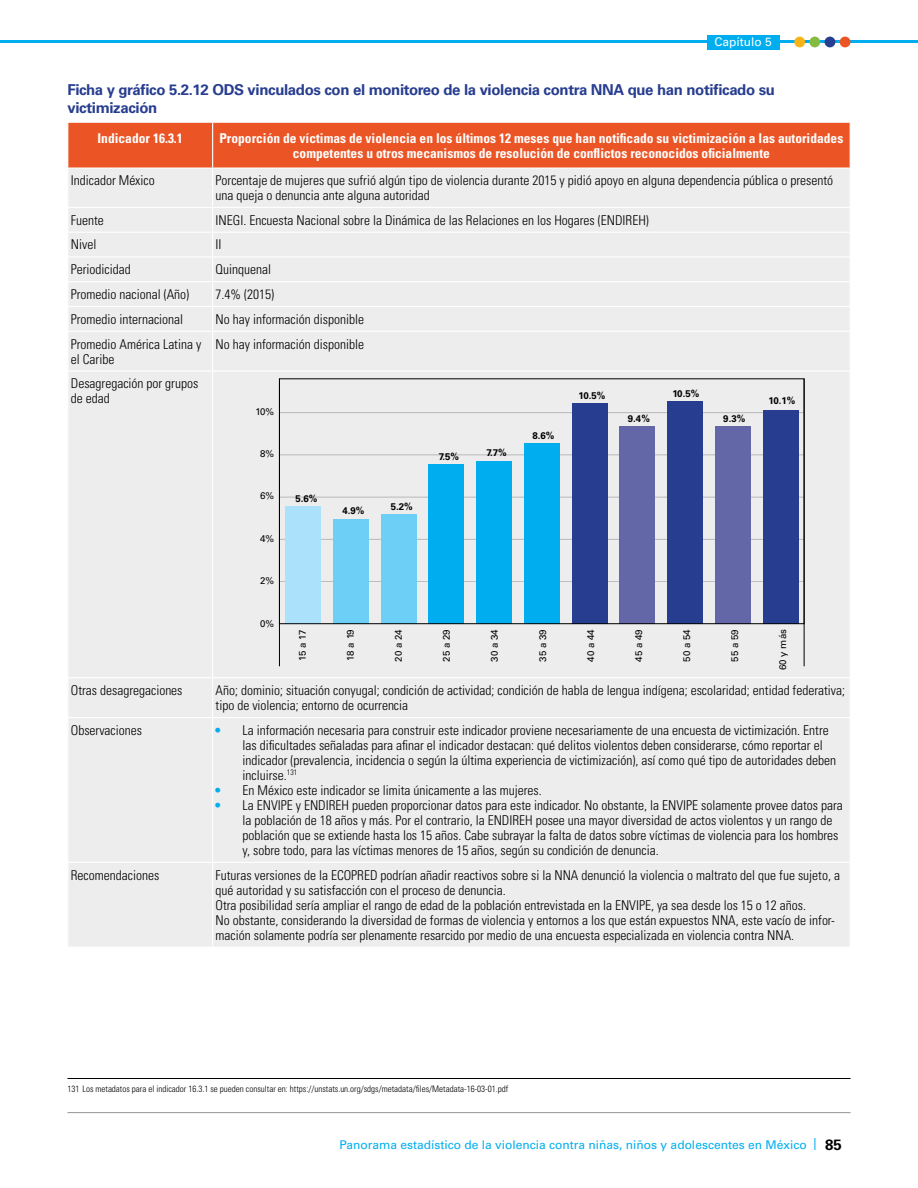
<style>
.page{position:relative;width:918px;height:1188px;background:#fff}
.page>*{position:absolute;margin:0;border:0;box-sizing:border-box;transform-origin:0 0}
.t1{font:700 15px/18px "Univers LT Std";letter-spacing:-.025em;color:#273d8f}
.t2{font:300 condensed 13.5px/15px "Univers LT Std";color:#000}
.t3{font:700 condensed 13.5px/15px "Univers LT Std";color:#fff;text-align:center}
.t4{font:12px "Univers LT Std";color:#00aeef}
.t5{font:12px "Univers LT Std";color:#fff}
.t6{font:9.6px "Univers LT Std";color:#000}
.t7{font:700 9.6px "Univers LT Std";color:#000}
.t8{font:300 condensed 9px "Univers LT Std";color:#000}
.s1{font-weight:400;font-stretch:normal;color:#00aeef}
.s2{font-family:"Univers";font-weight:700;font-size:15px;color:#000}
</style>
<div class="page">
<hr style="left:0;top:41px;width:918px;height:2px;background:#00aeef">
<hr style="left:68px;top:1112px;width:782px;height:1px;background:#939598">
<div style="left:809px;top:37px;width:11px;height:10px;background:#84bc41;border-radius:50%"></div>
<div style="left:825px;top:37px;width:10px;height:10px;background:#273d8f;border-radius:50%"></div>
<div style="left:840px;top:37px;width:11px;height:10px;background:#eb5526;border-radius:50%"></div>
<div style="left:794px;top:37px;width:11px;height:10px;background:#f9b417;border-radius:50%"></div>
<div style="left:707px;top:35px;width:72px;height:15px;background:#00aeef"></div>
<div style="left:69px;top:123px;width:781px;height:45px;background:#eb5526"></div>
<div style="left:69px;top:169px;width:781px;height:778px;background:#ededee"></div>
<svg style="left:68px;top:208px;width:1px;height:122px"></svg>
<hr style="left:212px;top:123px;width:1px;height:45px;background:#fff">
<hr style="left:212px;top:168px;width:1px;height:39px;background:#fff">
<hr style="left:68px;top:207px;width:145px;height:1px;background:#fff">
<hr style="left:213px;top:207px;width:637px;height:1px;background:#fff">
<hr style="left:68px;top:232px;width:145px;height:1px;background:#fff">
<hr style="left:213px;top:232px;width:637px;height:1px;background:#fff">
<hr style="left:68px;top:256px;width:145px;height:2px;background:#fff">
<hr style="left:213px;top:256px;width:637px;height:2px;background:#fff">
<hr style="left:68px;top:281px;width:145px;height:1px;background:#fff">
<hr style="left:213px;top:281px;width:637px;height:1px;background:#fff">
<hr style="left:68px;top:306px;width:145px;height:1px;background:#fff">
<hr style="left:213px;top:306px;width:637px;height:1px;background:#fff">
<svg style="left:212px;top:208px;width:1px;height:123px"></svg>
<hr style="left:68px;top:331px;width:145px;height:1px;background:#fff">
<hr style="left:213px;top:331px;width:637px;height:1px;background:#fff">
<hr style="left:212px;top:332px;width:1px;height:38px;background:#fff">
<hr style="left:68px;top:370px;width:145px;height:2px;background:#fff">
<hr style="left:213px;top:370px;width:637px;height:2px;background:#fff">
<hr style="left:212px;top:372px;width:1px;height:305px;background:#fff">
<hr style="left:68px;top:677px;width:145px;height:1px;background:#fff">
<hr style="left:213px;top:677px;width:637px;height:1px;background:#fff">
<hr style="left:212px;top:678px;width:1px;height:39px;background:#fff">
<hr style="left:68px;top:717px;width:145px;height:1px;background:#fff">
<hr style="left:213px;top:717px;width:637px;height:1px;background:#fff">
<hr style="left:212px;top:718px;width:1px;height:144px;background:#fff">
<hr style="left:68px;top:862px;width:145px;height:1px;background:#fff">
<hr style="left:213px;top:862px;width:637px;height:1px;background:#fff">
<hr style="left:212px;top:863px;width:1px;height:84px;background:#fff">
<svg style="left:281px;top:412px;width:521px;height:1px"></svg>
<svg style="left:281px;top:455px;width:521px;height:1px"></svg>
<svg style="left:281px;top:497px;width:521px;height:1px"></svg>
<svg style="left:281px;top:539px;width:521px;height:1px"></svg>
<svg style="left:281px;top:581px;width:521px;height:1px"></svg>
<div style="left:285px;top:506px;width:36px;height:118px;background:#abe1fa"></div>
<div style="left:333px;top:519px;width:36px;height:105px;background:#6dcff6"></div>
<div style="left:381px;top:514px;width:36px;height:110px;background:#6dcff6"></div>
<div style="left:429px;top:464px;width:35px;height:160px;background:#00aeef"></div>
<div style="left:476px;top:461px;width:36px;height:163px;background:#00aeef"></div>
<div style="left:524px;top:443px;width:36px;height:181px;background:#00aeef"></div>
<div style="left:572px;top:403px;width:36px;height:221px;background:#273d8f"></div>
<div style="left:620px;top:426px;width:35px;height:198px;background:#6367a7"></div>
<div style="left:715px;top:426px;width:36px;height:198px;background:#6367a7"></div>
<div style="left:667px;top:401px;width:36px;height:223px;background:#273d8f"></div>
<div style="left:763px;top:410px;width:36px;height:214px;background:#273d8f"></div>
<div style="left:279px;top:379px;width:525px;height:245px;border:1px solid #000"></div>
<hr style="left:279px;top:379px;width:1px;height:287px;background:#000">
<hr style="left:804px;top:379px;width:1px;height:287px;background:#000">
<hr style="left:68px;top:1078px;width:782px;height:1px;background:#000">
<p class="t5" style="left:714px;top:35px;width:59px">Capítulo 5</p>
<p class="t1" style="left:68px;top:81px;width:709px">Ficha y gráfico 5.2.12 ODS vinculados con el monitoreo de la violencia contra NNA que han notificado su victimización</p>
<p class="t3" style="left:98px;top:130px;width:87px">Indicador 16.3.1</p>
<p class="t3" style="left:219px;top:130px;width:625px">Proporción de víctimas de violencia en los últimos 12 meses que han notificado su victimización a las autoridades competentes u otros mecanismos de resolución de conflictos reconocidos oficialmente</p>
<p class="t2" style="left:71px;top:173px;width:85px">Indicador México</p>
<p class="t2" style="left:216px;top:173px;width:619px">Porcentaje de mujeres que sufrió algún tipo de violencia durante 2015 y pidió apoyo en alguna dependencia pública o presentó una queja o denuncia ante alguna autoridad</p>
<p class="t2" style="left:71px;top:212px;width:34px">Fuente</p>
<p class="t2" style="left:216px;top:212px;width:435px">INEGI. Encuesta Nacional sobre la Dinámica de las Relaciones en los Hogares (ENDIREH)</p>
<p class="t2" style="left:71px;top:237px;width:27px">Nivel</p>
<p class="t2" style="left:216px;top:237px;width:7px">II</p>
<p class="t2" style="left:71px;top:262px;width:61px">Periodicidad</p>
<p class="t2" style="left:216px;top:262px;width:57px">Quinquenal</p>
<p class="t2" style="left:71px;top:287px;width:120px">Promedio nacional (Año)</p>
<p class="t2" style="left:216px;top:287px;width:60px">7.4% (2015)</p>
<p class="t2" style="left:71px;top:312px;width:114px">Promedio internacional</p>
<p class="t2" style="left:216px;top:312px;width:150px">No hay información disponible</p>
<p class="t2" style="left:71px;top:336px;width:132px">Promedio América Latina y el Caribe</p>
<p class="t2" style="left:216px;top:336px;width:150px">No hay información disponible</p>
<p class="t2" style="left:71px;top:376px;width:129px">Desagregación por grupos de edad</p>
<p class="t6" style="left:255px;top:406px;width:20px">10%</p>
<p class="t6" style="left:260px;top:448px;width:15px">8%</p>
<p class="t6" style="left:260px;top:490px;width:15px">6%</p>
<p class="t6" style="left:260px;top:533px;width:15px">4%</p>
<p class="t6" style="left:260px;top:575px;width:15px">2%</p>
<p class="t6" style="left:260px;top:617px;width:15px">0%</p>
<p class="t6" style="left:297px;top:661px;width:33px;rotate:-90deg">15 a 17</p>
<p class="t6" style="left:345px;top:661px;width:33px;rotate:-90deg">18 a 19</p>
<p class="t6" style="left:393px;top:662px;width:34px;rotate:-90deg">20 a 24</p>
<p class="t6" style="left:441px;top:662px;width:34px;rotate:-90deg">25 a 29</p>
<p class="t6" style="left:489px;top:662px;width:34px;rotate:-90deg">30 a 34</p>
<p class="t6" style="left:537px;top:662px;width:34px;rotate:-90deg">35 a 39</p>
<p class="t6" style="left:585px;top:662px;width:34px;rotate:-90deg">40 a 44</p>
<p class="t6" style="left:633px;top:662px;width:34px;rotate:-90deg">45 a 49</p>
<p class="t6" style="left:681px;top:662px;width:34px;rotate:-90deg">50 a 54</p>
<p class="t6" style="left:729px;top:662px;width:34px;rotate:-90deg">55 a 59</p>
<p class="t6" style="left:777px;top:670px;width:42px;rotate:-90deg">60 y más</p>
<p class="t7" style="left:673px;top:388px;width:28px">10.5%</p>
<p class="t7" style="left:579px;top:390px;width:28px">10.5%</p>
<p class="t7" style="left:769px;top:395px;width:28px">10.1%</p>
<p class="t7" style="left:723px;top:413px;width:24px">9.3%</p>
<p class="t7" style="left:628px;top:413px;width:24px">9.4%</p>
<p class="t7" style="left:533px;top:430px;width:24px">8.6%</p>
<p class="t7" style="left:439px;top:451px;width:22px">7.5%</p>
<p class="t7" style="left:486px;top:447px;width:22px">7.7%</p>
<p class="t7" style="left:296px;top:493px;width:24px">5.6%</p>
<p class="t7" style="left:391px;top:501px;width:24px">5.2%</p>
<p class="t7" style="left:342px;top:505px;width:24px">4.9%</p>
<p class="t2" style="left:71px;top:683px;width:113px">Otras desagregaciones</p>
<p class="t2" style="left:216px;top:683px;width:631px">Año; dominio; situación conyugal; condición de actividad; condición de habla de lengua indígena; escolaridad; entidad federativa; tipo de violencia; entorno de ocurrencia</p>
<p class="t2" style="left:71px;top:723px;width:73px">Observaciones</p>
<p class="t2" style="left:243px;top:723px;width:595px;text-indent:-27px"><span class="s1">•</span> La información necesaria para construir este indicador proviene necesariamente de una encuesta de victimización. Entre las dificultades señaladas para afinar el indicador destacan: qué delitos violentos deben considerarse, cómo reportar el indicador (prevalencia, incidencia o según la última experiencia de victimización), así como qué tipo de autoridades deben incluirse.<sup>131</sup></p>
<p class="t2" style="left:216px;top:783px;width:328px"><span class="s1">•</span> En México este indicador se limita únicamente a las mujeres.</p>
<p class="t2" style="left:243px;top:798px;width:602px;text-indent:-27px"><span class="s1">•</span> La ENVIPE y ENDIREH pueden proporcionar datos para este indicador. No obstante, la ENVIPE solamente provee datos para la población de 18 años y más. Por el contrario, la ENDIREH posee una mayor diversidad de actos violentos y un rango de población que se extiende hasta los 15 años. Cabe subrayar la falta de datos sobre víctimas de violencia para los hombres y, sobre todo, para las víctimas menores de 15 años, según su condición de denuncia.</p>
<p class="t2" style="left:71px;top:867px;width:90px">Recomendaciones</p>
<p class="t2" style="left:216px;top:867px;width:626px">Futuras versiones de la ECOPRED podrían añadir reactivos sobre si la NNA denunció la violencia o maltrato del que fue sujeto, a qué autoridad y su satisfacción con el proceso de denuncia.<br>Otra posibilidad sería ampliar el rango de edad de la población entrevistada en la ENVIPE, ya sea desde los 15 o 12 años.<br>No obstante, considerando la diversidad de formas de violencia y entornos a los que están expuestos NNA, este vacío de infor&shy;mación solamente podría ser plenamente resarcido por medio de una encuesta especializada en violencia contra NNA.</p>
<p class="t8" style="left:68px;top:1083px;width:442px">131 Los metadatos para el indicador 16.3.1 se pueden consultar en: https://unstats.un.org/sdgs/metadata/files/Metadata-16-03-01.pdf</p>
<p class="t4" style="left:340px;top:1137px;width:504px">Panorama estadístico de la violencia contra niñas, niños y adolescentes en México | <span class="s2">85</span></p>
</div>
